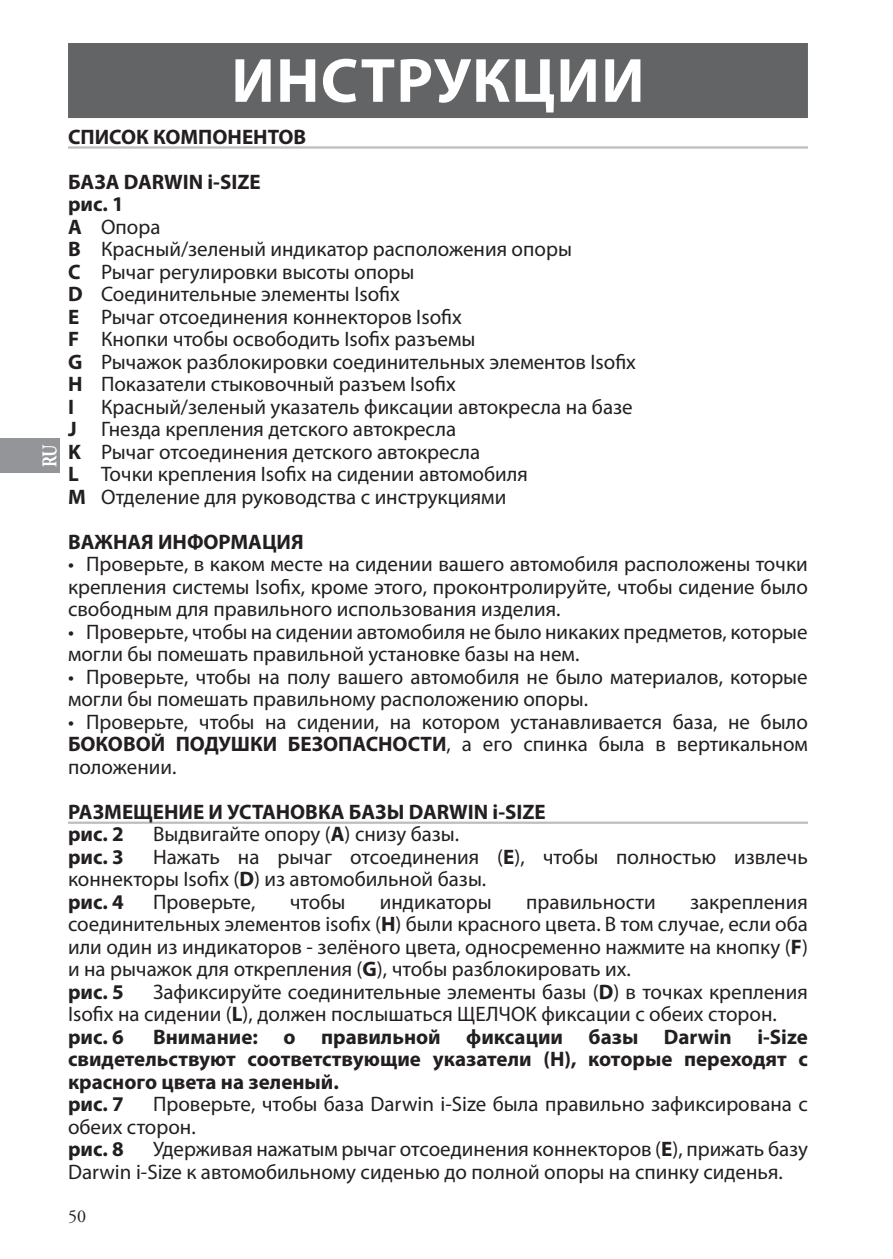
<style>
.page{position:relative;width:893px;height:1259px;background:#fff}
.page>*{position:absolute;margin:0;border:0;box-sizing:border-box;transform-origin:0 0}
.t1{font:700 63px "Myriad Pro";letter-spacing:.02em;color:#fff}
.t2{font:21px/22.5px "Myriad Pro";color:#231f20}
.t3{font:700 21px/22.5px "Myriad Pro";color:#231f20}
.t4{font:700 21px "Adobe Garamond Pro";color:#fff;scale:.8 1}
.t5{font:18px "Adobe Garamond Pro";color:#231f20}
.s1{font-weight:700}
</style>
<div class="page">
<div style="left:0;top:439px;width:60px;height:34px;background:#939598"></div>
<div style="left:68px;top:43px;width:740px;height:75px;background:#636466"></div>
<hr style="left:68px;top:146px;width:740px;height:3px;background:#bbbdc0">
<hr style="left:68px;top:821px;width:740px;height:3px;background:#bbbdc0">
<p class="t4" style="left:41px;top:467px;width:30px;rotate:-90deg">RU</p>
<h1 class="t1" style="left:231px;top:57px;width:415px">ИНСТРУКЦИИ</h1>
<p class="t3" style="left:68px;top:116px;width:240px;line-height:45px">СПИСОК КОМПОНЕНТОВ<br>БАЗА DARWIN i-SIZE</p>
<p class="t2" style="left:68px;top:194px;width:569px"><span class="s1">рис. 1<br>A</span> Опора<br><span class="s1">B</span> Красный/зеленый индикатор расположения опоры<br><span class="s1">C</span> Рычаг регулировки высоты опоры<br><span class="s1">D</span> Соединительные элементы Isofix<br><span class="s1">E</span> Рычаг отсоединения коннекторов Isofix<br><span class="s1">F</span> Кнопки чтобы освободить Isofix разъемы<br><span class="s1">G</span> Рычажок разблокировки соединительных элементов Isofix<br><span class="s1">H</span> Показатели стыковочный разъем Isofix<br><span class="s1">I</span></p>
<p class="t2" style="left:68px;top:397px;width:566px;text-indent:33px">Красный/зеленый указатель фиксации автокресла на базе <span class="s1">J</span> Гнезда крепления детского автокресла<br><span class="s1">K</span> Рычаг отсоединения детского автокресла<br><span class="s1">L</span> Точки крепления Isofix на сидении автомобиля<br><span class="s1">M</span> Отделение для руководства с инструкциями</p>
<p class="t3" style="left:68px;top:532px;width:237px">ВАЖНАЯ ИНФОРМАЦИЯ</p>
<p class="t2" style="left:68px;top:554px;width:741px;text-align:justify">• Проверьте, в каком месте на сидении вашего автомобиля расположены точки крепления системы Isofix, кроме этого, проконтролируйте, чтобы сидение было свободным для правильного использования изделия.</p>
<p class="t2" style="left:68px;top:622px;width:741px">• Проверьте, чтобы на сидении автомобиля не было никаких предметов, которые могли бы помешать правильной установке базы на нем.</p>
<p class="t2" style="left:68px;top:667px;width:741px">• Проверьте, чтобы на полу вашего автомобиля не было материалов, которые могли бы помешать правильному расположению опоры.</p>
<p class="t2" style="left:68px;top:712px;width:741px;text-align:justify">• Проверьте, чтобы на сидении, на котором устанавливается база, не было <span class="s1">БОКОВОЙ ПОДУШКИ БЕЗОПАСНОСТИ</span>, а его спинка была в вертикальном положении.</p>
<p class="t3" style="left:68px;top:802px;width:479px">РАЗМЕЩЕНИЕ И УСТАНОВКА БАЗЫ DARWIN i-SIZE рис. 2</p>
<p class="t2" style="left:153px;top:824px;width:308px">Выдвигайте опору (<span class="s1">A</span>) снизу базы.</p>
<p class="t2" style="left:68px;top:847px;width:741px;text-indent:85px">Нажать на рычаг отсоединения (<span class="s1">E</span>), чтобы полностью извлечь коннекторы Isofix (<span class="s1">D</span>) из автомобильной базы.<br><span class="s1">рис. 4</span></p>
<p class="t3" style="left:68px;top:847px;width:57px">рис. 3</p>
<p class="t2" style="left:153px;top:892px;width:104px">Проверьте,</p>
<p class="t2" style="left:290px;top:892px;width:57px">чтобы</p>
<p class="t2" style="left:380px;top:892px;width:113px">индикаторы</p>
<p class="t2" style="left:526px;top:892px;width:131px">правильности</p>
<p class="t2" style="left:68px;top:892px;width:741px;text-indent:622px">закрепления соединительных элементов isofix (<span class="s1">H</span>) были красного цвета. В том случае, если оба или один из индикаторов - зелёного цвета, односременно нажмите на кнопку (<span class="s1">F</span>) и на рычажок для открепления (<span class="s1">G</span>), чтобы разблокировать их.<br><span class="s1">рис. 5</span></p>
<p class="t2" style="left:68px;top:982px;width:741px;text-indent:85px">Зафиксируйте соединительные элементы базы (<span class="s1">D</span>) в точках крепления<br>Isofix на сидении (<span class="s1">L</span>), должен послышаться ЩЕЛЧОК фиксации с обеих сторон. <span class="s1">рис. 6</span></p>
<p class="t3" style="left:68px;top:1027px;width:741px;text-indent:85px">Внимание: о правильной фиксации базы Darwin i-Size свидетельствуют соответствующие указатели (H), которые переходят с красного цвета на зеленый.<br>рис. 7</p>
<p class="t2" style="left:68px;top:1094px;width:741px;text-indent:85px">Проверьте, чтобы база Darwin i-Size была правильно зафиксирована с обеих сторон.</p>
<p class="t3" style="left:68px;top:1139px;width:57px">рис. 8</p>
<p class="t2" style="left:68px;top:1139px;width:741px;text-indent:85px">Удерживая нажатым рычаг отсоединения коннекторов (<span class="s1">E</span>), прижать базу<br>Darwin i-Size к автомобильному сиденью до полной опоры на спинку сиденья.</p>
<p class="t5" style="left:68px;top:1208px;width:19px">50</p>
</div>
